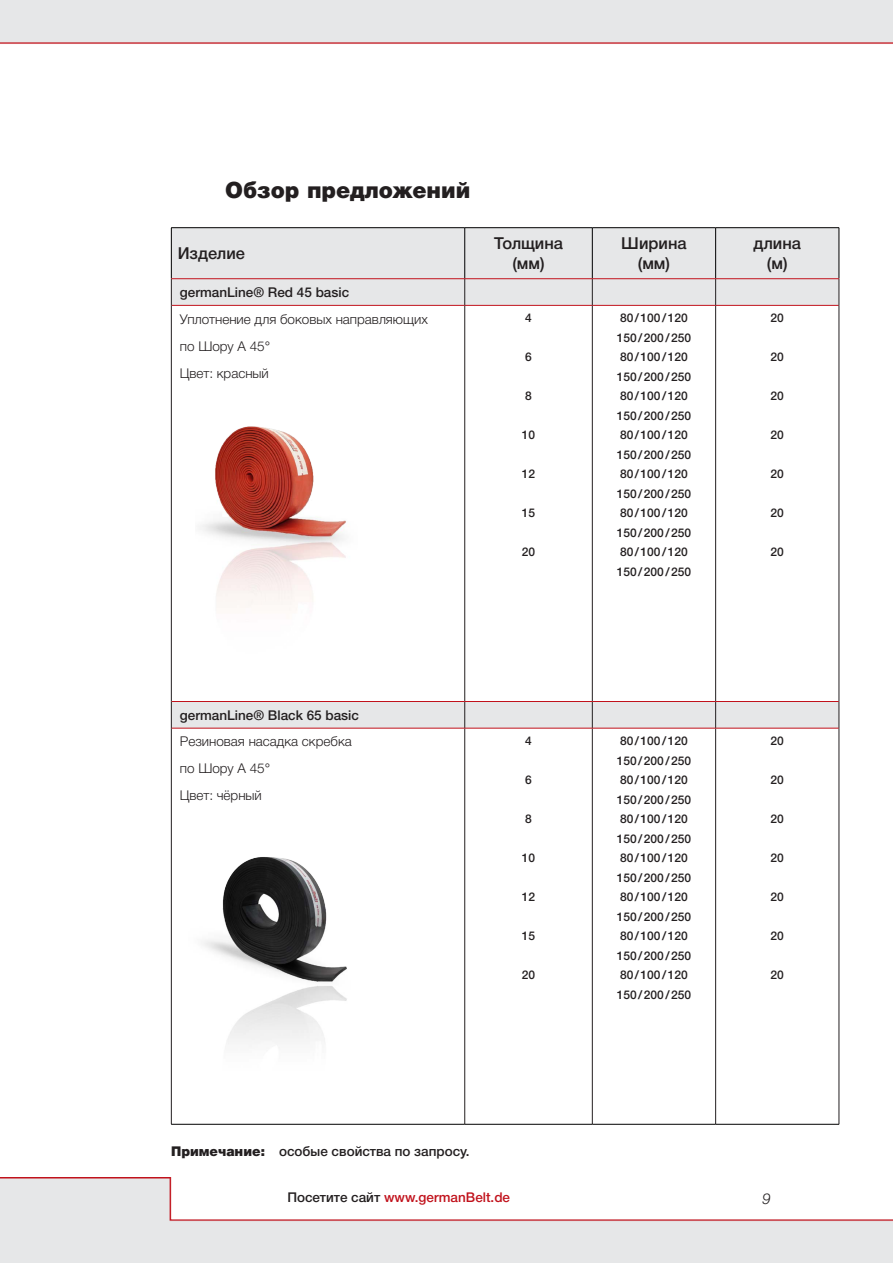
<style>
.page{position:relative;width:893px;height:1263px;background:#fff}
.page>*{position:absolute;margin:0;border:0;box-sizing:border-box;transform-origin:0 0}
.t1{font:900 22.5px "Helvetica Neue Cyr";color:#231f20}
.t2{font:500 16.5px "Helvetica Neue Cyr";color:#231f20}
.t3{font:italic 300 15px "Helvetica Neue LT Pro";color:#231f20}
.t4{font:300 13.5px "Helvetica Neue Cyr";color:#231f20}
.t5{font:500 13.5px "Helvetica Neue LT Pro";color:#231f20}
.t6{font:500 13.5px "Helvetica Neue Cyr";color:#231f20}
.t7{font:500 13.5px "Helvetica Neue Cyr";color:#c1121c}
.t8{font:500 12px "Helvetica Neue LT Pro";color:#231f20}
.s1{font-weight:900}
.s2{color:#231f20}
</style>
<div class="page">
<div style="left:0;top:0;width:893px;height:44px;background:#e6e7e8"></div>
<img style="left:0;top:1177px;width:893px;height:86px">
<svg style="left:172px;top:306px;width:667px;height:818px"></svg>
<div style="left:171px;top:228px;width:669px;height:77px;background:#e6e7e8"></div>
<hr style="left:171px;top:228px;width:1px;height:51px;background:#000">
<hr style="left:464px;top:228px;width:1px;height:51px;background:#000">
<hr style="left:592px;top:228px;width:1px;height:51px;background:#000">
<hr style="left:715px;top:228px;width:1px;height:51px;background:#000">
<hr style="left:839px;top:228px;width:1px;height:51px;background:#000">
<hr style="left:171px;top:278px;width:294px;height:1px;background:#c1121c">
<hr style="left:465px;top:278px;width:127px;height:1px;background:#c1121c">
<hr style="left:592px;top:278px;width:124px;height:1px;background:#c1121c">
<hr style="left:716px;top:278px;width:123px;height:1px;background:#c1121c">
<hr style="left:171px;top:227px;width:294px;height:1px;background:#000">
<hr style="left:465px;top:227px;width:127px;height:1px;background:#000">
<hr style="left:592px;top:227px;width:124px;height:1px;background:#000">
<hr style="left:716px;top:227px;width:123px;height:1px;background:#000">
<hr style="left:172px;top:305px;width:293px;height:1px;background:#c1121c">
<hr style="left:465px;top:305px;width:127px;height:1px;background:#c1121c">
<hr style="left:592px;top:305px;width:124px;height:1px;background:#c1121c">
<hr style="left:716px;top:305px;width:123px;height:1px;background:#c1121c">
<hr style="left:171px;top:305px;width:1px;height:396px;background:#231f20">
<hr style="left:464px;top:306px;width:1px;height:395px;background:#231f20">
<hr style="left:592px;top:306px;width:1px;height:395px;background:#231f20">
<hr style="left:715px;top:306px;width:1px;height:395px;background:#231f20">
<hr style="left:839px;top:305px;width:1px;height:396px;background:#231f20">
<div style="left:171px;top:701px;width:669px;height:27px;background:#e6e7e8"></div>
<hr style="left:171px;top:728px;width:1px;height:396px;background:#231f20">
<hr style="left:464px;top:728px;width:1px;height:396px;background:#231f20">
<hr style="left:592px;top:728px;width:1px;height:396px;background:#231f20">
<hr style="left:715px;top:728px;width:1px;height:396px;background:#231f20">
<hr style="left:839px;top:728px;width:1px;height:396px;background:#231f20">
<hr style="left:171px;top:1124px;width:294px;height:1px;background:#000">
<hr style="left:465px;top:1124px;width:127px;height:1px;background:#000">
<hr style="left:592px;top:1124px;width:124px;height:1px;background:#000">
<hr style="left:716px;top:1124px;width:123px;height:1px;background:#000">
<hr style="left:172px;top:701px;width:293px;height:1px;background:#c1121b">
<hr style="left:465px;top:701px;width:127px;height:1px;background:#c1121b">
<hr style="left:592px;top:701px;width:124px;height:1px;background:#c1121b">
<hr style="left:716px;top:701px;width:123px;height:1px;background:#c1121b">
<hr style="left:172px;top:728px;width:293px;height:1px;background:#c1121b">
<hr style="left:465px;top:728px;width:127px;height:1px;background:#c1121b">
<hr style="left:592px;top:728px;width:124px;height:1px;background:#c1121b">
<hr style="left:716px;top:728px;width:123px;height:1px;background:#c1121b">
<img style="left:196px;top:423px;width:161px;height:253px">
<img style="left:188px;top:854px;width:166px;height:217px">
<p class="t1" style="left:225px;top:177px;width:247px">Обзор предложений</p>
<p class="t2" style="left:178px;top:244px;width:69px">Изделие</p>
<p class="t5" style="left:180px;top:284px;width:171px">germanLine® Red 45 basic</p>
<p class="t4" style="left:180px;top:311px;width:250px">Уплотнение для боковых направляющих</p>
<p class="t4" style="left:180px;top:338px;width:92px">по Шору A 45°</p>
<p class="t4" style="left:180px;top:365px;width:91px">Цвет: красный</p>
<p class="t2" style="left:494px;top:234px;width:71px">Толщина</p>
<p class="t2" style="left:512px;top:254px;width:34px">(мм)</p>
<p class="t8" style="left:525px;top:311px;width:8px">4</p>
<p class="t8" style="left:525px;top:350px;width:8px">6</p>
<p class="t8" style="left:525px;top:389px;width:8px">8</p>
<p class="t8" style="left:522px;top:428px;width:15px">10</p>
<p class="t8" style="left:522px;top:467px;width:15px">12</p>
<p class="t8" style="left:522px;top:506px;width:15px">15</p>
<p class="t8" style="left:522px;top:545px;width:15px">20</p>
<p class="t5" style="left:180px;top:707px;width:181px">germanLine® Black 65 basic</p>
<p class="t4" style="left:180px;top:734px;width:173px">Резиновая насадка скребка</p>
<p class="t4" style="left:180px;top:761px;width:92px">по Шору A 45°</p>
<p class="t4" style="left:180px;top:788px;width:84px">Цвет: чёрный</p>
<p class="t8" style="left:525px;top:734px;width:8px">4</p>
<p class="t8" style="left:525px;top:773px;width:8px">6</p>
<p class="t8" style="left:525px;top:812px;width:8px">8</p>
<p class="t8" style="left:522px;top:851px;width:15px">10</p>
<p class="t8" style="left:522px;top:890px;width:15px">12</p>
<p class="t8" style="left:522px;top:929px;width:15px">15</p>
<p class="t8" style="left:522px;top:968px;width:15px">20</p>
<p class="t2" style="left:621px;top:234px;width:67px">Ширина</p>
<p class="t2" style="left:638px;top:254px;width:34px">(мм)</p>
<p class="t8" style="left:620px;top:311px;width:69px">80/100/120</p>
<p class="t8" style="left:617px;top:330px;width:76px">150/200/250</p>
<p class="t8" style="left:620px;top:350px;width:69px">80/100/120</p>
<p class="t8" style="left:617px;top:369px;width:76px">150/200/250</p>
<p class="t8" style="left:620px;top:389px;width:69px">80/100/120</p>
<p class="t8" style="left:617px;top:408px;width:76px">150/200/250</p>
<p class="t8" style="left:620px;top:428px;width:69px">80/100/120</p>
<p class="t8" style="left:617px;top:447px;width:76px">150/200/250</p>
<p class="t8" style="left:620px;top:467px;width:69px">80/100/120</p>
<p class="t8" style="left:617px;top:486px;width:76px">150/200/250</p>
<p class="t8" style="left:620px;top:506px;width:69px">80/100/120</p>
<p class="t8" style="left:617px;top:525px;width:76px">150/200/250</p>
<p class="t8" style="left:620px;top:545px;width:69px">80/100/120</p>
<p class="t8" style="left:617px;top:564px;width:76px">150/200/250</p>
<p class="t8" style="left:620px;top:734px;width:69px">80/100/120</p>
<p class="t8" style="left:617px;top:753px;width:76px">150/200/250</p>
<p class="t8" style="left:620px;top:773px;width:69px">80/100/120</p>
<p class="t8" style="left:617px;top:792px;width:76px">150/200/250</p>
<p class="t8" style="left:620px;top:812px;width:69px">80/100/120</p>
<p class="t8" style="left:617px;top:831px;width:76px">150/200/250</p>
<p class="t8" style="left:620px;top:851px;width:69px">80/100/120</p>
<p class="t8" style="left:617px;top:870px;width:76px">150/200/250</p>
<p class="t8" style="left:620px;top:890px;width:69px">80/100/120</p>
<p class="t8" style="left:617px;top:909px;width:76px">150/200/250</p>
<p class="t8" style="left:620px;top:929px;width:69px">80/100/120</p>
<p class="t8" style="left:617px;top:948px;width:76px">150/200/250</p>
<p class="t8" style="left:620px;top:968px;width:69px">80/100/120</p>
<p class="t8" style="left:617px;top:987px;width:76px">150/200/250</p>
<p class="t6" style="left:171px;top:1144px;width:300px"><span class="s1">Примечание:</span> особые свойства по запросу.</p>
<p class="t7" style="left:287px;top:1190px;width:224px"><span class="s2">Посетите сайт</span> www.germanBelt.de</p>
<p class="t2" style="left:753px;top:234px;width:49px">длина</p>
<p class="t2" style="left:767px;top:254px;width:22px">(м)</p>
<p class="t8" style="left:771px;top:311px;width:15px">20</p>
<p class="t8" style="left:771px;top:350px;width:15px">20</p>
<p class="t8" style="left:771px;top:389px;width:15px">20</p>
<p class="t8" style="left:771px;top:428px;width:15px">20</p>
<p class="t8" style="left:771px;top:467px;width:15px">20</p>
<p class="t8" style="left:771px;top:506px;width:15px">20</p>
<p class="t8" style="left:771px;top:545px;width:15px">20</p>
<p class="t8" style="left:771px;top:734px;width:15px">20</p>
<p class="t8" style="left:771px;top:773px;width:15px">20</p>
<p class="t8" style="left:771px;top:812px;width:15px">20</p>
<p class="t8" style="left:771px;top:851px;width:15px">20</p>
<p class="t8" style="left:771px;top:890px;width:15px">20</p>
<p class="t8" style="left:771px;top:929px;width:15px">20</p>
<p class="t8" style="left:771px;top:968px;width:15px">20</p>
<p class="t3" style="left:762px;top:1189px;width:10px">9</p>
</div>
